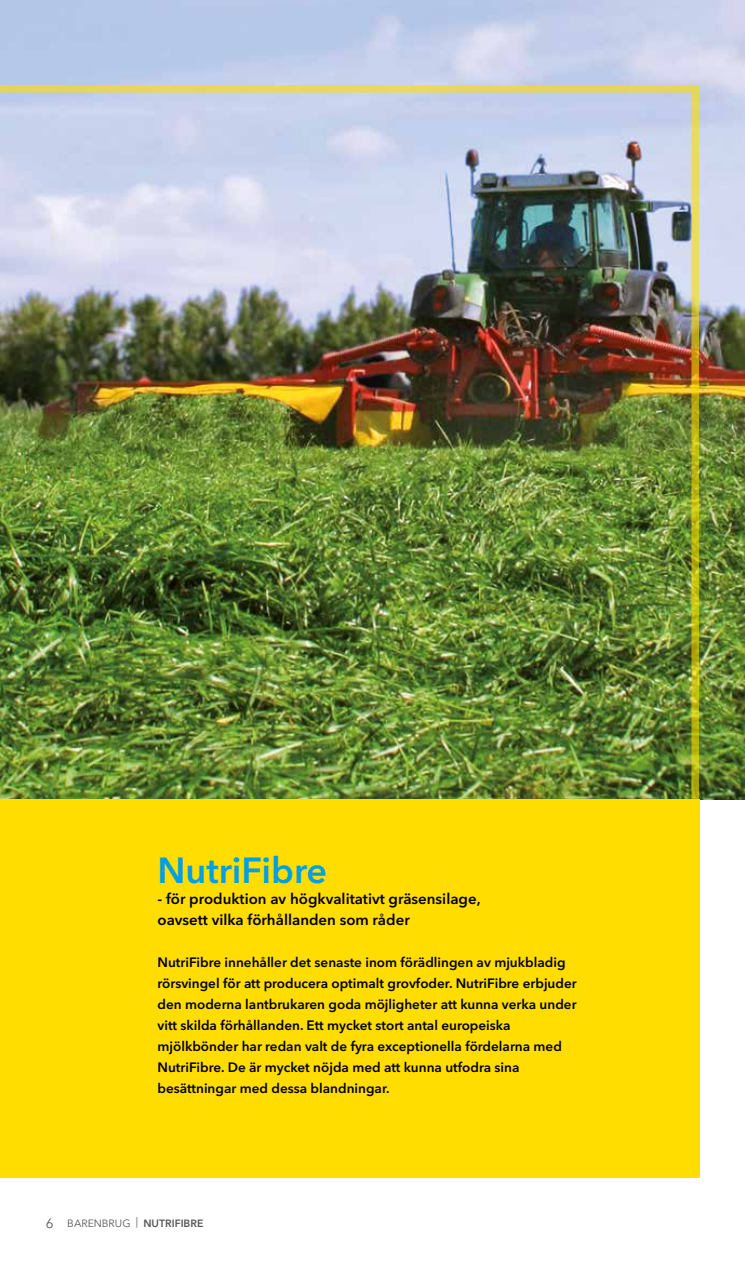
<style>
.page{position:relative;width:745px;height:1263px;background:#fff}
.page>*{position:absolute;margin:0;border:0;box-sizing:border-box;transform-origin:0 0}
.t1{font:600 36px "Avenir Next W1 G";color:#009fe3}
.t2{font:600 15px/21px "Avenir Next W1 G";color:#000}
.t3{font:600 13.5px/21px "Avenir Next W1 G";color:#000}
.t4{font:10.5px "Avenir Next W1 G";color:#575756}
.s1{font-size:13.5px}
.s2{font-weight:600}
</style>
<div class="page">
<img style="left:0;top:0;width:744px;height:799px">
<img style="left:0;top:85px;width:698px;height:1093px">
<div style="left:0;top:799px;width:698px;height:378px;background:#fd0"></div>
<h1 class="t1" style="left:157px;top:842px;width:171px">NutriFibre</h1>
<p class="t2" style="left:157px;top:887px;width:324px">- för produktion av högkvalitativt gräsensilage, oavsett vilka förhållanden som råder</p>
<p class="t3" style="left:157px;top:951px;width:420px">NutriFibre innehåller det senaste inom förädlingen av mjukbladig rörsvingel för att producera optimalt grovfoder. NutriFibre erbjuder den moderna lantbrukaren goda möjligheter att kunna verka under vitt skilda förhållanden. Ett mycket stort antal europeiska mjölkbönder har redan valt de fyra exceptionella fördelarna med NutriFibre. De är mycket nöjda med att kunna utfodra sina besättningar med dessa blandningar.</p>
<p class="t4" style="left:46px;top:1215px;width:159px"><span class="s1">6</span> BARENBRUG | <span class="s2">NUTRIFIBRE</span></p>
</div>
